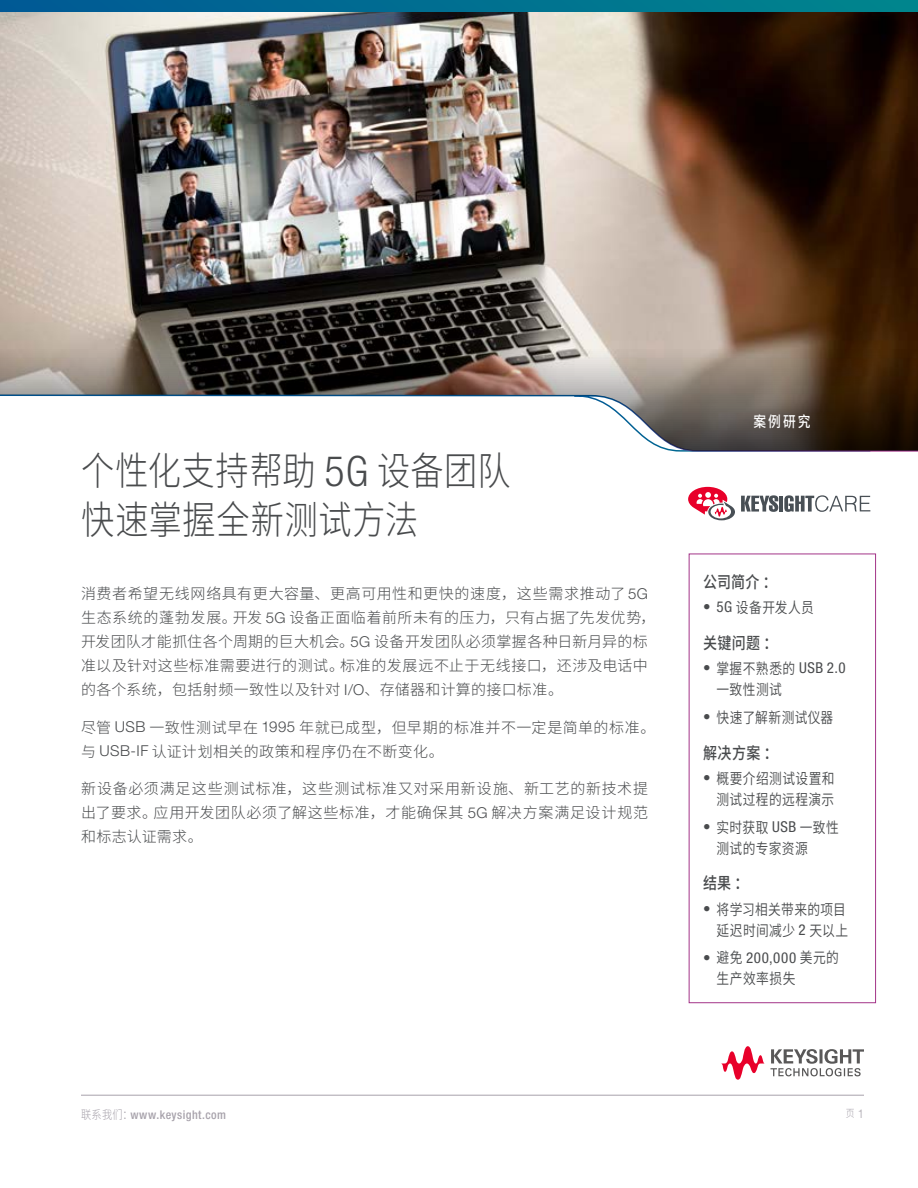
<style>
.page{position:relative;width:918px;height:1188px;background:#fff}
.page>*{position:absolute;margin:0;border:0;box-sizing:border-box;transform-origin:0 0}
.t1{font:300 39px/48.9px "Source Han Sans SC";letter-spacing:.02em;color:#494b4d;scale:.85 1}
.t2{font:500 16.5px "Source Han Sans SC";letter-spacing:.025em;color:#494b4d;scale:.85 1}
.t3{font:300 15px/24px "Source Han Sans SC";letter-spacing:.03em;color:#494b4d}
.t4{font:15px/21px "Source Han Sans SC";letter-spacing:.03em;color:#494b4d;text-align:right;scale:.85 1}
.t5{font:condensed 15px "Helvetica Neue LT Std";letter-spacing:.045em;color:#494b4d}
.t6{font:500 15px "Source Han Sans SC";color:#fff;scale:.85 1}
.t7{font:500 condensed 12px "Helvetica Neue LT Std";letter-spacing:.04em;color:#a7a2ab}
.t8{font:300 10.5px "Source Han Sans SC";color:#a7a2ab;scale:.85 1}
.s1{font-family:"Helvetica Neue LT Std";font-stretch:condensed;font-size:42px}
.s2{font-family:"Helvetica Neue LT Std"}
.s3{font-family:"Helvetica Neue LT Std";font-stretch:condensed}
.s4{font-family:"Source Han Sans SC";font-stretch:normal}
.s5{font-family:"Source Han Sans SC";font-weight:300;font-stretch:normal}
.s6{font-family:"Helvetica Neue LT Std";font-stretch:condensed;font-size:12px}
</style>
<div class="page">
<hr style="left:81px;top:1095px;width:783px;height:1px;background:#a7a2ab">
<svg style="left:721px;top:1046px;width:143px;height:34px"></svg>
<img style="left:0;top:12px;width:918px;height:440px">
<div style="left:689px;top:554px;width:187px;height:449px;border:1px solid #a33488"></div>
<svg style="left:688px;top:487px;width:47px;height:33px"></svg>
<svg style="left:741px;top:495px;width:37px;height:17px"></svg>
<hr style="left:779px;top:496px;width:4px;height:16px;background:#484f55">
<svg style="left:784px;top:495px;width:86px;height:17px"></svg>
<svg style="left:0;top:341px;width:918px;height:110px"></svg>
<svg style="left:0;top:0;width:918px;height:12px;background:#006f90"></svg>
<h1 class="t1" style="left:81px;top:448px;width:507px">个性化支持帮助 <span class="s1">5G</span> 设备团队快速掌握全新测试方法</h1>
<p class="t3" style="left:81px;top:582px;width:576px">消费者希望无线网络具有更大容量、更高可用性和更快的速度，这些需求推动了 <span class="s2">5G</span>生态系统的蓬勃发展。开发 <span class="s2">5G</span> 设备正面临着前所未有的压力，只有占据了先发优势，开发团队才能抓住各个周期的巨大机会。<span class="s2">5G</span> 设备开发团队必须掌握各种日新月异的标准以及针对这些标准需要进行的测试。标准的发展远不止于无线接口，还涉及电话中的各个系统，包括射频一致性以及针对 <span class="s2">I/O</span>、存储器和计算的接口标准。</p>
<p class="t3" style="left:81px;top:715px;width:576px">尽管 <span class="s2">USB</span> 一致性测试早在 <span class="s2">1995</span> 年就已成型，但早期的标准并不一定是简单的标准。与 <span class="s2">USB-IF</span> 认证计划相关的政策和程序仍在不断变化。</p>
<p class="t3" style="left:81px;top:777px;width:569px;text-align:justify">新设备必须满足这些测试标准，这些测试标准又对采用新设施、新工艺的新技术提出了要求。应用开发团队必须了解这些标准，才能确保其 <span class="s2">5G</span> 解决方案满足设计规范和标志认证需求。</p>
<p class="t6" style="left:753px;top:414px;width:69px">案例研究</p>
<p class="t2" style="left:703px;top:572px;width:88px">公司简介：</p>
<p class="t4" style="left:703px;top:597px;width:132px"><span class="s3">• 5G</span> 设备开发人员</p>
<p class="t2" style="left:703px;top:633px;width:89px">关键问题：</p>
<p class="t5" style="left:703px;top:659px;width:144px">• <span class="s4">掌握不熟悉的</span> USB 2.0</p>
<p class="t4" style="left:717px;top:679px;width:78px">一致性测试</p>
<p class="t4" style="left:703px;top:707px;width:155px"><span class="s3">•</span> 快速了解新测试仪器</p>
<p class="t2" style="left:703px;top:743px;width:89px">解决方案：</p>
<p class="t4" style="left:703px;top:768px;width:156px"><span class="s3">•</span> 概要介绍测试设置和测试过程的远程演示</p>
<p class="t4" style="left:717px;top:817px;width:145px;text-align:left;text-indent:-14px"><span class="s3">•</span> 实时获取 <span class="s3">USB</span> 一致性测试的专家资源</p>
<p class="t2" style="left:703px;top:874px;width:55px">结果：</p>
<p class="t4" style="left:703px;top:899px;width:172px"><span class="s3">•</span> 将学习相关带来的项目延迟时间减少 <span class="s3">2</span> 天以上</p>
<p class="t5" style="left:703px;top:949px;width:138px">• <span class="s4">避免</span> 200,000 <span class="s4">美元的</span></p>
<p class="t4" style="left:717px;top:969px;width:94px">生产效率损失</p>
<p class="t7" style="left:81px;top:1108px;width:147px"><span class="s5">联系我们：</span>www.keysight.com</p>
<p class="t8" style="left:846px;top:1108px;width:23px">页 <span class="s6">1</span></p>
</div>
